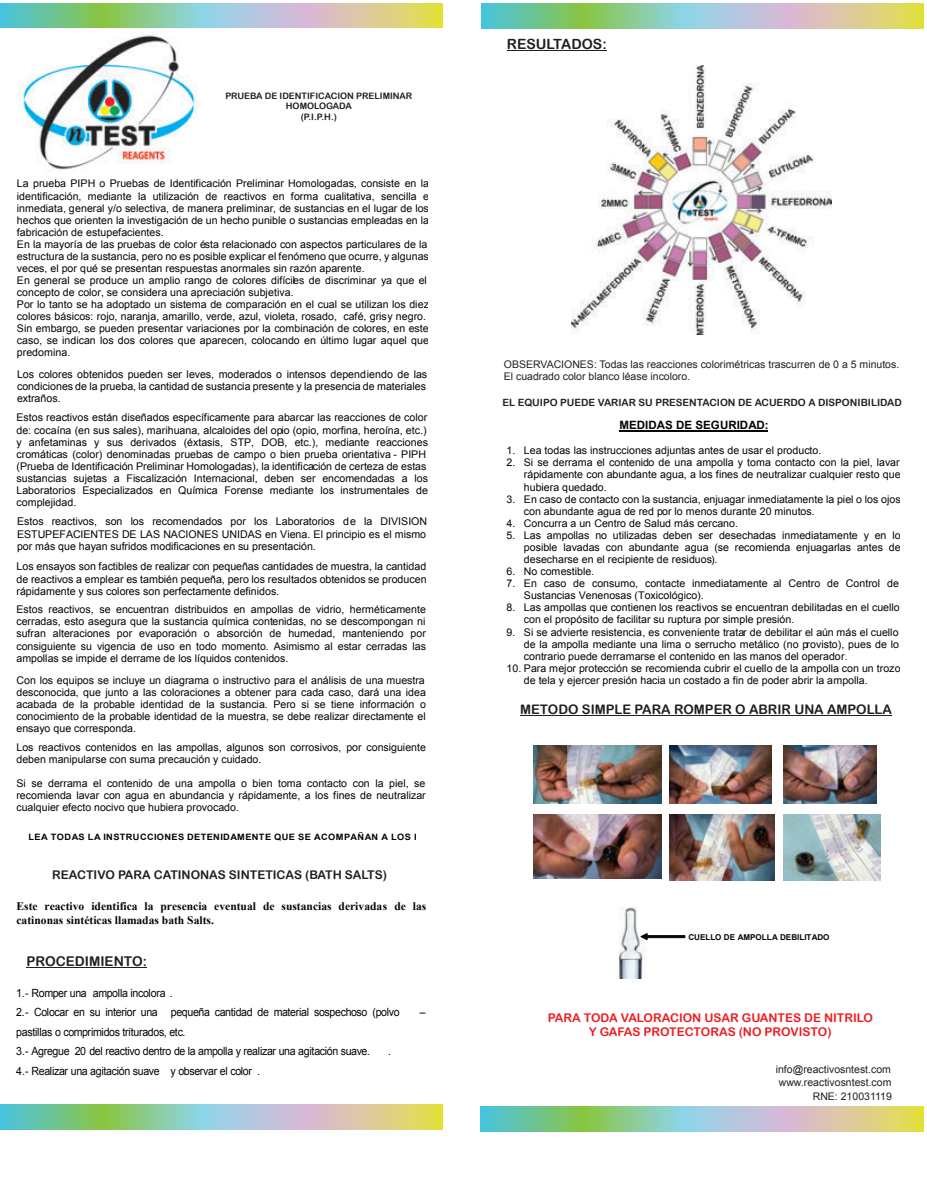
<style>
.page{position:relative;width:927px;height:1184px;background:#fff}
.page>*{position:absolute;margin:0;border:0;box-sizing:border-box;transform-origin:0 0}
.t1{font:14.1px "Arial Rounded MT Bold";color:#231f20}
.t2{font:13.5px "Arial Rounded MT Bold";color:#231f20}
.t3{font:13.2px "Arial Rounded MT Bold";color:#231f20}
.t4{font:12px/14px "Arial Rounded MT Bold";color:#ee1d23;text-align:center}
.t5{font:12px "Arial Rounded MT Bold";color:#231f20}
.t6{font:700 11.55px/13.4px "Times New Roman";color:#050504}
.t7{font:700 11.4px "Arial";color:#050504}
.t8{font:11.25px/19.5px "Arial";letter-spacing:-.035em;color:#050504;scale:.94 1}
.t9{font:10.65px/12.1px "Arial";color:#050504;text-align:justify}
.t10{font:10.5px/12px "Arial";color:#050504}
.t11{font:10.5px/11.7px "Arial";color:#231f20}
.t12{font:10.05px "Arial Rounded MT Bold";color:#231f20}
.t13{font:8.85px/10.4px "Arial Rounded MT Bold";color:#231f20;text-align:center}
.t14{font:700 8.7px "Arial";letter-spacing:.04em;color:#050504;scale:1.05 1}
.t15{font:700 8.1px "Arial";color:#050504}
</style>
<div class="page">
<svg style="left:480px;top:1106px;width:443px;height:25px;background:#a6c9a4"></svg>
<svg style="left:481px;top:4px;width:442px;height:25px;background:#a6c8a5"></svg>
<img style="left:571px;top:66px;width:259px;height:268px">
<hr style="left:506px;top:50px;width:100px;height:1px;background:#231f20">
<hr style="left:619px;top:430px;width:148px;height:1px;background:#050504">
<hr style="left:520px;top:715px;width:371px;height:1px;background:#231f20">
<img style="left:533px;top:746px;width:127px;height:58px">
<img style="left:669px;top:745px;width:102px;height:58px">
<img style="left:783px;top:746px;width:93px;height:58px">
<img style="left:533px;top:815px;width:127px;height:64px">
<img style="left:669px;top:815px;width:104px;height:65px">
<img style="left:783px;top:815px;width:97px;height:65px">
<img style="left:619px;top:906px;width:28px;height:72px">
<svg style="left:640px;top:933px;width:44px;height:7px"></svg>
<img style="left:17px;top:35px;width:180px;height:135px">
<svg style="left:0;top:3px;width:442px;height:25px;background:#a6c9a5"></svg>
<svg style="left:0;top:1105px;width:442px;height:25px;background:#a6c9a5"></svg>
<hr style="left:26px;top:967px;width:121px;height:1px;background:#231f20">
<p class="t13" style="left:225px;top:91px;width:188px">PRUEBA DE IDENTIFICACION PRELIMINAR<br>HOMOLOGADA<br>(P.I.P.H.)</p>
<p class="t10" style="left:17px;top:178px;width:413px">La prueba PIPH o Pruebas de Identificación Preliminar Homologadas, consiste en la identificación, mediante la utilización de reactivos en forma cualitativa, sencilla e inmediata, general y/o selectiva, de manera preliminar, de sustancias en el lugar de los hechos que orienten la investigación de un hecho punible o sustancias empleadas en la fabricación de estupefacientes.<br>En la mayoría de las pruebas de color ésta relacionado con aspectos particulares de la estructura de la sustancia, pero no es posible explicar el fenómeno que ocurre, y algunas veces, el por qué se presentan respuestas anormales sin razón aparente.<br>En general se produce un amplio rango de colores difíciles de discriminar ya que el concepto de color, se considera una apreciación subjetiva.<br>Por lo tanto se ha adoptado un sistema de comparación en el cual se utilizan los diez colores básicos: rojo, naranja, amarillo, verde, azul, violeta, rosado, café, grisy negro.<br>Sin embargo, se pueden presentar variaciones por la combinación de colores, en este caso, se indican los dos colores que aparecen, colocando en último lugar aquel que predomina.</p>
<p class="t9" style="left:17px;top:368px;width:411px">Los colores obtenidos pueden ser leves, moderados o intensos dependiendo de las condiciones de la prueba, la cantidad de sustancia presente y la presencia de materiales extraños.</p>
<p class="t10" style="left:16px;top:412px;width:413px">Estos reactivos están diseñados específicamente para abarcar las reacciones de color de: cocaína (en sus sales), marihuana, alcaloides del opio (opio, morfina, heroína, etc.) y anfetaminas y sus derivados (éxtasis, STP, DOB, etc.), mediante reacciones cromáticas (color) denominadas pruebas de campo o bien prueba orientativa - PIPH (Prueba de Identificación Preliminar Homologadas), la identificación de certeza de estas sustancias sujetas a Fiscalización Internacional, deben ser encomendadas a los Laboratorios Especializados en Química Forense mediante los instrumentales de complejidad.</p>
<p class="t9" style="left:17px;top:516px;width:411px">Estos reactivos, son los recomendados por los Laboratorios de la DIVISION ESTUPEFACIENTES DE LAS NACIONES UNIDAS en Viena. El principio es el mismo por más que hayan sufridos modificaciones en su presentación.</p>
<p class="t9" style="left:16px;top:561px;width:411px">Los ensayos son factibles de realizar con pequeñas cantidades de muestra, la cantidad de reactivos a emplear es también pequeña, pero los resultados obtenidos se producen rápidamente y sus colores son perfectamente definidos.</p>
<p class="t9" style="left:16px;top:603px;width:411px">Estos reactivos, se encuentran distribuidos en ampollas de vidrio, herméticamente cerradas, esto asegura que la sustancia química contenidas, no se descompongan ni sufran alteraciones por evaporación o absorción de humedad, manteniendo por consiguiente su vigencia de uso en todo momento. Asimismo al estar cerradas las ampollas se impide el derrame de los líquidos contenidos.</p>
<p class="t9" style="left:16px;top:674px;width:411px">Con los equipos se incluye un diagrama o instructivo para el análisis de una muestra desconocida, que junto a las coloraciones a obtener para cada caso, dará una idea acabada de la probable identidad de la sustancia. Pero si se tiene información o conocimiento de la probable identidad de la muestra, se debe realizar directamente el ensayo que corresponda.</p>
<p class="t9" style="left:16px;top:741px;width:411px">Los reactivos contenidos en las ampollas, algunos son corrosivos, por consiguiente deben manipularse con suma precaución y cuidado.</p>
<p class="t9" style="left:16px;top:777px;width:410px">Si se derrama el contenido de una ampolla o bien toma contacto con la piel, se recomienda lavar con agua en abundancia y rápidamente, a los fines de neutralizar cualquier efecto nocivo que hubiera provocado.</p>
<p class="t14" style="left:29px;top:831px;width:383px">LEA TODAS LA INSTRUCCIONES DETENIDAMENTE QUE SE ACOMPAÑAN A LOS KIT</p>
<p class="t5" style="left:52px;top:868px;width:336px">REACTIVO PARA CATINONAS SINTETICAS (BATH SALTS)</p>
<p class="t6" style="left:16px;top:899px;width:411px">Este reactivo identifica la presencia eventual de sustancias derivadas de las catinonas sintéticas llamadas bath Salts.</p>
<p class="t2" style="left:26px;top:953px;width:122px">PROCEDIMIENTO:</p>
<p class="t8" style="left:16px;top:983px;width:409px">1.- Romper una ampolla incolora .<br>2.- Colocar en su interior una pequeña cantidad de material sospechoso (polvo</p>
<p class="t8" style="left:16px;top:1022px;width:378px">pastillas o comprimidos triturados, etc.<br>3.- Agregue 20 del reactivo dentro de la ampolla y realizar una agitación suave.</p>
<p class="t8" style="left:16px;top:1061px;width:261px">4.- Realizar una agitación suave y observar el color .</p>
<p class="t8" style="left:388px;top:1041px;width:5px">.</p>
<p class="t8" style="left:419px;top:1003px;width:8px">–</p>
<h1 class="t1" style="left:506px;top:35px;width:101px">RESULTADOS:</h1>
<p class="t11" style="left:503px;top:358px;width:397px">OBSERVACIONES: Todas las reacciones colorimétricas trascurren de 0 a 5 minutos.<br>El cuadrado color blanco léase incoloro.</p>
<p class="t12" style="left:502px;top:396px;width:400px">EL EQUIPO PUEDE VARIAR SU PRESENTACION DE ACUERDO A DISPONIBILIDAD</p>
<p class="t7" style="left:619px;top:417px;width:151px">MEDIDAS DE SEGURIDAD:</p>
<p class="t10" style="left:506px;top:445px;width:316px">1. Lea todas las instrucciones adjuntas antes de usar el producto.</p>
<p class="t10" style="left:523px;top:457px;width:378px;text-align:justify;text-indent:-17px">2. Si se derrama el contenido de una ampolla y toma contacto con la piel, lavar rápidamente con abundante agua, a los fines de neutralizar cualquier resto que hubiera quedado.</p>
<p class="t10" style="left:523px;top:493px;width:378px;text-indent:-17px">3. En caso de contacto con la sustancia, enjuagar inmediatamente la piel o los ojos con abundante agua de red por lo menos durante 20 minutos.</p>
<p class="t10" style="left:506px;top:517px;width:233px">4. Concurra a un Centro de Salud más cercano.</p>
<p class="t10" style="left:523px;top:529px;width:378px;text-align:justify;text-indent:-17px">5. Las ampollas no utilizadas deben ser desechadas inmediatamente y en lo posible lavadas con abundante agua (se recomienda enjuagarlas antes de desecharse en el recipiente de residuos).</p>
<p class="t10" style="left:506px;top:565px;width:89px">6. No comestible.</p>
<p class="t10" style="left:523px;top:578px;width:376px;text-indent:-17px">7. En caso de consumo, contacte inmediatamente al Centro de Control de<br>Sustancias Venenosas (Toxicológico).</p>
<p class="t10" style="left:523px;top:602px;width:377px;text-indent:-17px">8. Las ampollas que contienen los reactivos se encuentran debilitadas en el cuello con el propósito de facilitar su ruptura por simple presión.</p>
<p class="t10" style="left:523px;top:626px;width:376px;text-align:justify;text-indent:-17px">9. Si se advierte resistencia, es conveniente tratar de debilitar el aún más el cuello de la ampolla mediante una lima o serrucho metálico (no provisto), pues de lo contrario puede derramarse el contenido en las manos del operador.</p>
<p class="t10" style="left:523px;top:662px;width:378px;text-indent:-17px">10. Para mejor protección se recomienda cubrir el cuello de la ampolla con un trozo de tela y ejercer presión hacia un costado a fin de poder abrir la ampolla.</p>
<p class="t3" style="left:520px;top:701px;width:373px">METODO SIMPLE PARA ROMPER O ABRIR UNA AMPOLLA</p>
<p class="t15" style="left:688px;top:931px;width:143px">CUELLO DE AMPOLLA DEBILITADO</p>
<p class="t4" style="left:547px;top:1011px;width:326px">PARA TODA VALORACION USAR GUANTES DE NITRILO<br>Y GAFAS PROTECTORAS (NO PROVISTO)</p>
<p class="t11" style="left:775px;top:1064px;width:117px">info@reactivosntest.com</p>
<p class="t11" style="left:778px;top:1076px;width:114px">www.reactivosntest.com</p>
<p class="t11" style="left:812px;top:1090px;width:81px">RNE: 210031119</p>
</div>
